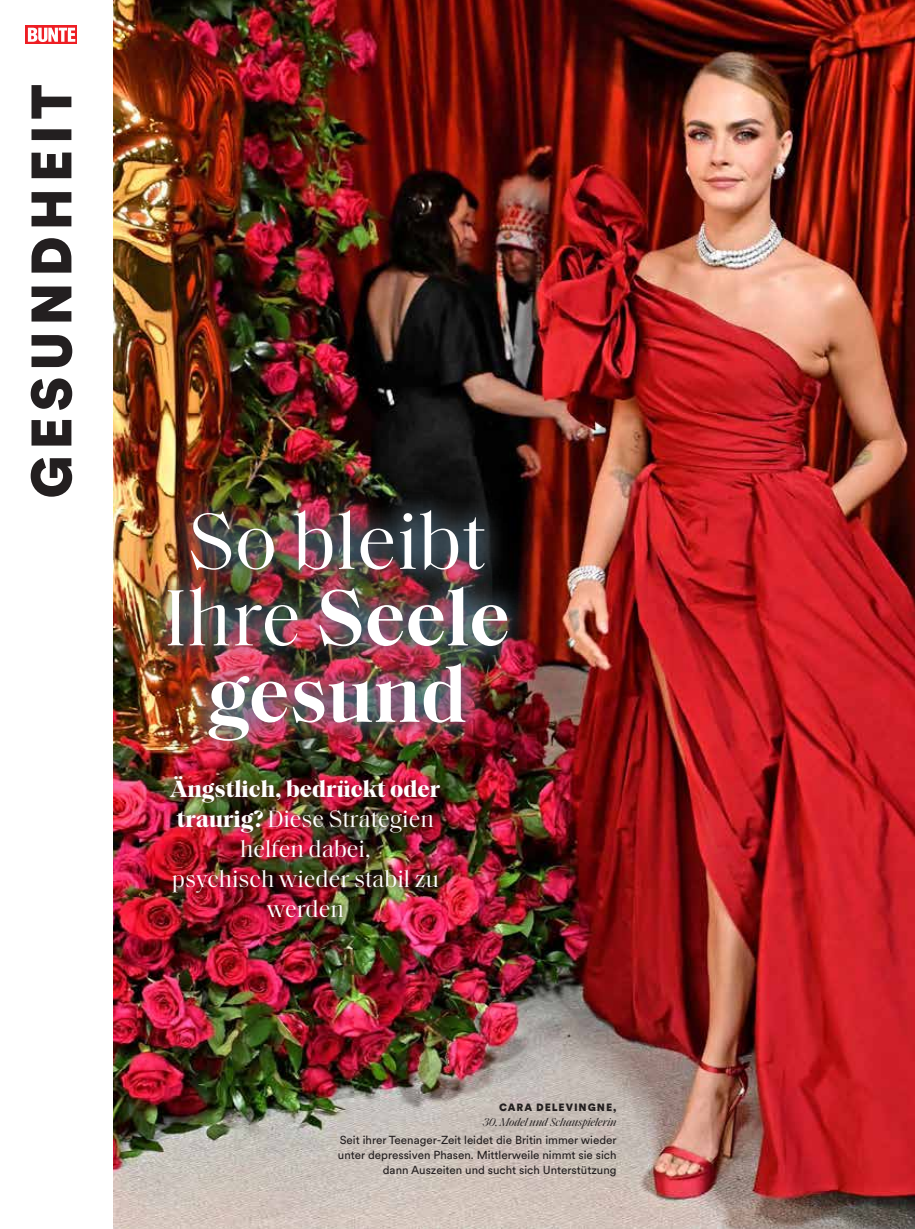
<style>
.page{position:relative;width:915px;height:1229px;background:#fff}
.page>*{position:absolute;margin:0;border:0;box-sizing:border-box;transform-origin:0 0}
.t1{font:81px/76.5px "Saol Standard";color:#fff;text-align:center}
.t2{font:24px/30px "Saol Standard";color:#fff;text-align:center}
.t3{font:11.55px/15px "Circular XX";color:#231f20;text-align:right}
.t4{font:italic 11.55px "Saol Standard";letter-spacing:-.01em;color:#231f20}
.t5{font:900 10.5px "Circular XX";letter-spacing:.09em;color:#231f20}
.s1{font-weight:600}
.s2{font-weight:700}
</style>
<div class="page">
<img style="left:114px;top:0;width:800px;height:1229px">
<svg style="left:31px;top:85px;width:41px;height:412px"></svg>
<img style="left:144px;top:485px;width:389px;height:283px">
<img style="left:152px;top:493px;width:374px;height:267px">
<div style="left:164px;top:770px;width:284px;height:156px;background:#650122;opacity:.75"></div>
<div style="left:26px;top:26px;width:51px;height:18px;background:linear-gradient(to right,#ee1d23,#ee1d23)"></div>
<svg style="left:28px;top:28px;width:47px;height:14px"></svg>
<h1 class="t1" style="left:164px;top:498px;width:347px">So bleibt<br>Ihre <span class="s1">Seele gesund</span></h1>
<h2 class="t2" style="left:170px;top:773px;width:271px"><span class="s2">Ängstlich, bedrückt oder traurig?</span> Diese Strategien helfen dabei,<br>psychisch wieder stabil zu werden</h2>
<p class="t5" style="left:499px;top:1100px;width:119px">CARA DELEVINGNE,</p>
<p class="t4" style="left:482px;top:1114px;width:135px">30, Model und Schauspielerin</p>
<p class="t3" style="left:338px;top:1131px;width:280px">Seit ihrer Teenager-Zeit leidet die Britin immer wieder unter depressiven Phasen. Mittlerweile nimmt sie sich dann Auszeiten und sucht sich Unterstützung</p>
</div>
